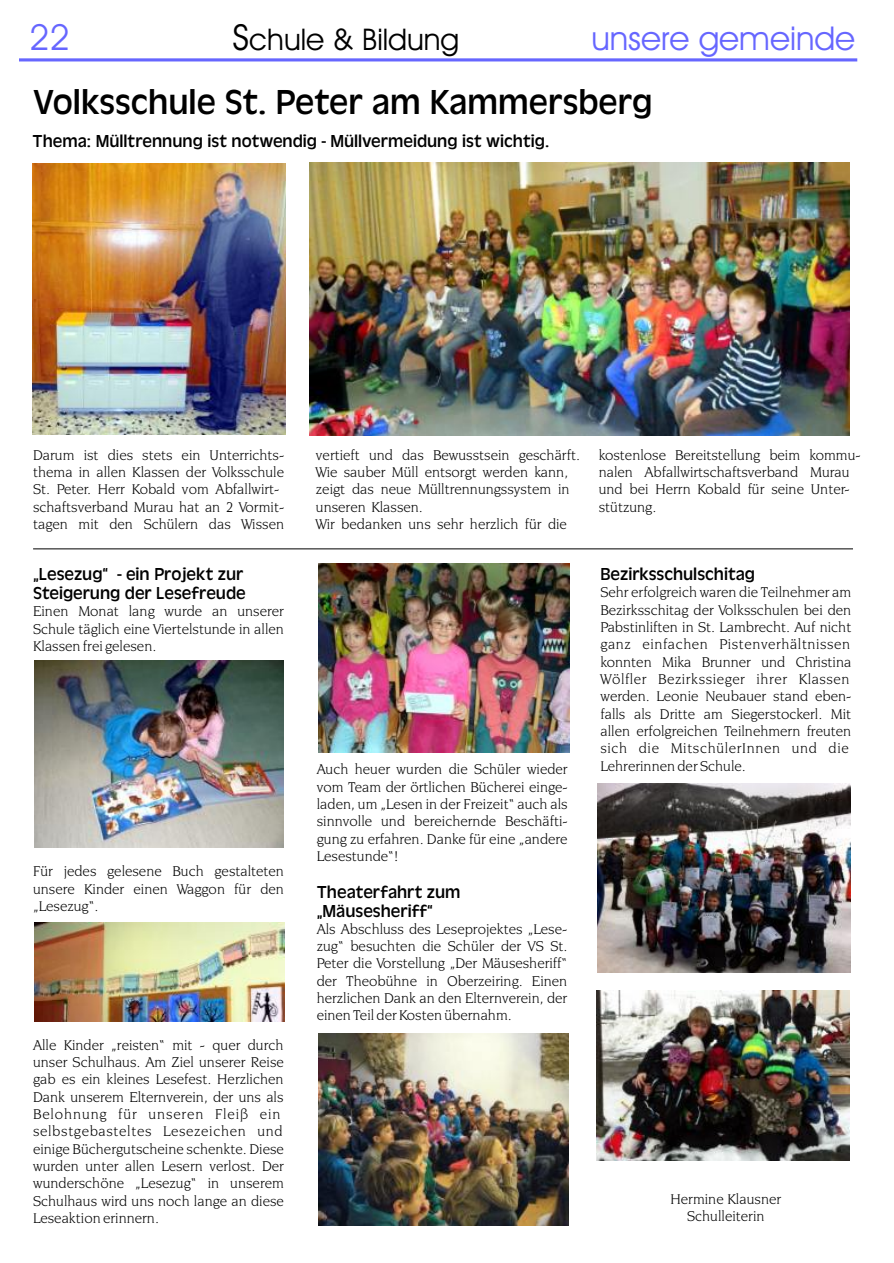
<style>
.page{position:relative;width:894px;height:1263px;background:#fff}
.page>*{position:absolute;margin:0;border:0;box-sizing:border-box;transform-origin:0 0}
.t1{font:36px "Antigoni";color:#000}
.t2{font:36px "Avant Garde Bk BT";color:#66f}
.t3{font:33px "Avant Garde Bk BT";color:#66f}
.t4{font:30px "Avant Garde Bk BT";color:#000}
.t5{font:18px "Antigoni";color:#000}
.t6{font:15px/17.4px "Novarese Bk BT";color:#000}
.s1{font-size:36px}
</style>
<div class="page">
<hr style="left:19px;top:58px;width:838px;height:3px;background:#66f">
<img style="left:33px;top:163px;width:252px;height:272px">
<img style="left:309px;top:163px;width:540px;height:272px">
<img style="left:34px;top:661px;width:249px;height:187px">
<img style="left:319px;top:564px;width:251px;height:188px">
<img style="left:319px;top:1033px;width:249px;height:192px">
<img style="left:598px;top:783px;width:253px;height:189px">
<img style="left:597px;top:990px;width:252px;height:171px">
<hr style="left:33px;top:549px;width:820px;height:1px;background:#000">
<img style="left:34px;top:923px;width:251px;height:98px">
<h1 class="t2" style="left:29px;top:22px;width:42px">22</h1>
<h3 class="t4" style="left:232px;top:27px;width:229px"><span class="s1">S</span>chule &amp; Bildung</h3>
<h2 class="t3" style="left:591px;top:25px;width:265px">unsere gemeinde</h2>
<h1 class="t1" style="left:33px;top:83px;width:621px">Volksschule St. Peter am Kammersberg</h1>
<p class="t5" style="left:33px;top:131px;width:518px">Thema: Mülltrennung ist notwendig - Müllvermeidung ist wichtig.</p>
<p class="t6" style="left:33px;top:447px;width:253px">Darum ist dies stets ein Unterrichts-</p>
<p class="t6" style="left:316px;top:447px;width:265px">vertieft und das Bewusstsein geschärft.</p>
<p class="t6" style="left:599px;top:447px;width:263px">kostenlose Bereitstellung beim kommu-</p>
<p class="t6" style="left:33px;top:464px;width:253px">thema in allen Klassen der Volksschule</p>
<p class="t6" style="left:316px;top:464px;width:254px">Wie sauber Müll entsorgt werden kann,</p>
<p class="t6" style="left:599px;top:464px;width:253px">nalen Abfallwirtschaftsverband Murau</p>
<p class="t6" style="left:33px;top:482px;width:248px">St. Peter. Herr Kobald vom Abfallwirt-</p>
<p class="t6" style="left:316px;top:482px;width:255px">zeigt das neue Mülltrennungssystem in</p>
<p class="t6" style="left:599px;top:482px;width:253px">und bei Herrn Kobald für seine Unter-</p>
<p class="t6" style="left:33px;top:499px;width:253px">schaftsverband Murau hat an 2 Vormit-</p>
<p class="t6" style="left:316px;top:499px;width:108px">unseren Klassen.</p>
<p class="t6" style="left:599px;top:499px;width:59px">stützung.</p>
<p class="t6" style="left:33px;top:516px;width:253px">tagen mit den Schülern das Wissen</p>
<p class="t6" style="left:316px;top:516px;width:253px">Wir bedanken uns sehr herzlich für die</p>
<p class="t5" style="left:33px;top:565px;width:212px">„Lesezug“ - ein Projekt zur</p>
<p class="t5" style="left:600px;top:565px;width:156px">Bezirksschulschitag</p>
<p class="t5" style="left:33px;top:584px;width:214px">Steigerung der Lesefreude</p>
<p class="t6" style="left:600px;top:585px;width:252px">Sehr erfolgreich waren die Teilnehmer am</p>
<p class="t6" style="left:33px;top:604px;width:252px">Einen Monat lang wurde an unserer</p>
<p class="t6" style="left:600px;top:602px;width:252px">Bezirksschitag der Volksschulen bei den</p>
<p class="t6" style="left:33px;top:621px;width:252px">Schule täglich eine Viertelstunde in allen</p>
<p class="t6" style="left:600px;top:619px;width:252px">Pabstinliften in St. Lambrecht. Auf nicht</p>
<p class="t6" style="left:33px;top:638px;width:125px">Klassen frei gelesen.</p>
<p class="t6" style="left:600px;top:637px;width:252px">ganz einfachen Pistenverhältnissen konnten Mika Brunner und Christina Wölfler Bezirkssieger ihrer Klassen werden. Leonie Neubauer stand eben&shy;falls als Dritte am Siegerstockerl. Mit allen erfolgreichen Teilnehmern freuten sich die MitschülerInnen und die</p>
<p class="t6" style="left:317px;top:762px;width:252px">Auch heuer wurden die Schüler wieder</p>
<p class="t6" style="left:600px;top:758px;width:147px">Lehrerinnen der Schule.</p>
<p class="t6" style="left:317px;top:779px;width:252px;text-align:justify">vom Team der örtlichen Bücherei einge&shy;laden, um „Lesen in der Freizeit“ auch als sinnvolle und bereichernde Beschäfti&shy;gung zu erfahren. Danke für eine „andere Lesestunde“!</p>
<p class="t6" style="left:33px;top:864px;width:252px">Für jedes gelesene Buch gestalteten unsere Kinder einen Waggon für den</p>
<p class="t5" style="left:317px;top:882px;width:145px">Theaterfahrt zum</p>
<p class="t6" style="left:33px;top:898px;width:67px">„Lesezug“.</p>
<p class="t5" style="left:317px;top:901px;width:118px">„Mäusesheriff“</p>
<p class="t6" style="left:317px;top:921px;width:252px;text-align:justify">Als Abschluss des Leseprojektes „Lese&shy;zug“ besuchten die Schüler der VS St.<br>Peter die Vorstellung „Der Mäusesheriff“ der Theobühne in Oberzeiring. Einen herzlichen Dank an den Elternverein, der einen Teil der Kosten übernahm.</p>
<p class="t6" style="left:33px;top:1037px;width:252px">Alle Kinder „reisten“ mit - quer durch unser Schulhaus. Am Ziel unserer Reise gab es ein kleines Lesefest. Herzlichen Dank unserem Elternverein, der uns als Belohnung für unseren Fleiß ein selbstgebasteltes Lesezeichen und einige Büchergutscheine schenkte. Diese wurden unter allen Lesern verlost. Der wunderschöne „Lesezug“ in unserem Schulhaus wird uns noch lange an diese</p>
<p class="t6" style="left:671px;top:1192px;width:112px">Hermine Klausner</p>
<p class="t6" style="left:33px;top:1211px;width:127px">Leseaktion erinnern.</p>
<p class="t6" style="left:687px;top:1209px;width:79px">Schulleiterin</p>
</div>
